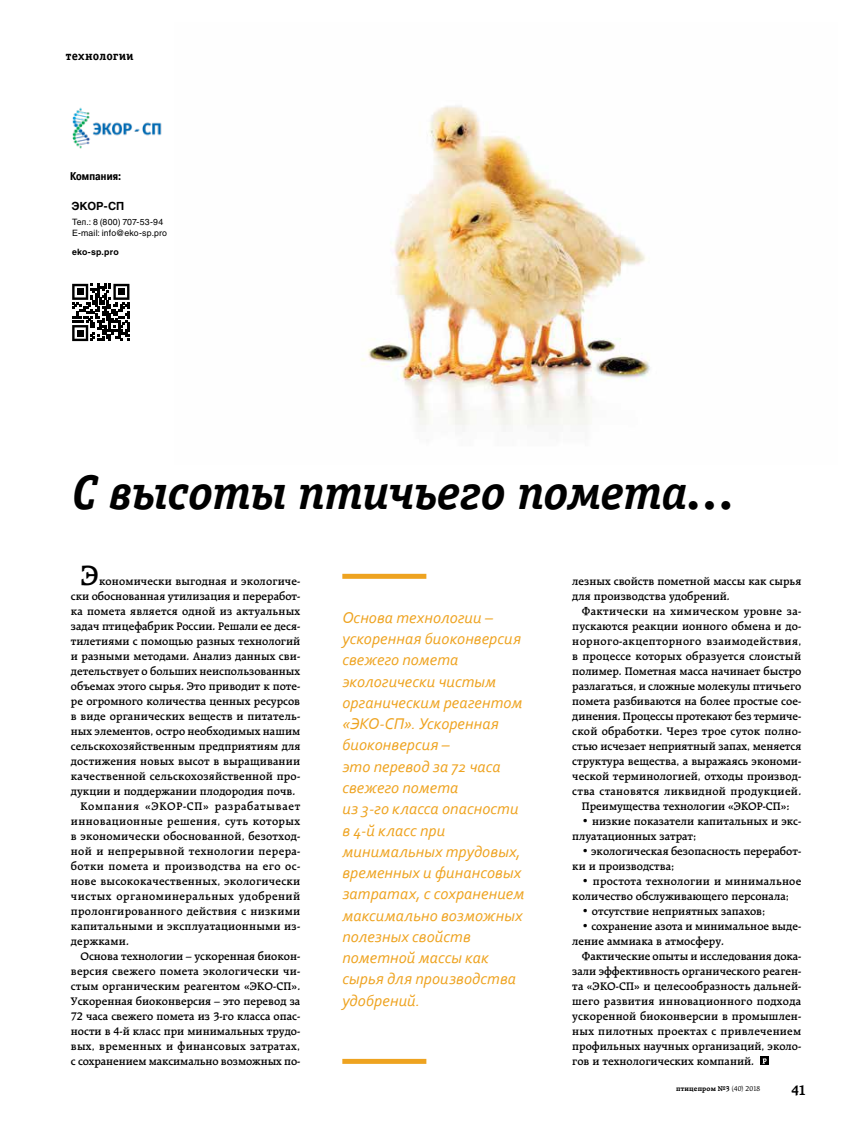
<style>
.page{position:relative;width:851px;height:1134px;background:#fff}
.page>*{position:absolute;margin:0;border:0;box-sizing:border-box;transform-origin:0 0}
.t1{font:italic 48.75px "Officina Serif Bold ITC";letter-spacing:-.015em;color:#000}
.t2{font:30px "Raleigh Dm BT";color:#000}
.t3{font:italic 16.25px/21.2px "Corbel";letter-spacing:.005em;color:#eea320}
.t4{font:700 15px "Raleigh BT";color:#000}
.t5{font:12.5px "Officina Serif Bold ITC";letter-spacing:.01em;color:#000}
.t6{font:11.88px/15px "Raleigh Dm BT";color:#000}
.t7{font:11.88px "Raleigh Dm BT";letter-spacing:.02em;color:#000}
.t8{font:11.88px "Raleigh Dm BT";letter-spacing:.03em;color:#000}
.t9{font:11.88px "Raleigh Dm BT";letter-spacing:.025em;color:#000}
.t10{font:11.88px "Raleigh Dm BT";letter-spacing:.04em;color:#000}
.t11{font:11.88px "Raleigh Dm BT";letter-spacing:.055em;color:#000}
.t12{font:700 11.25px "A11 Helvetika TYGRA";letter-spacing:.01em;color:#000}
.t13{font:700 11.25px "A1010 Helvetika TYGRA";letter-spacing:.005em;color:#000}
.t14{font:8.75px/11.2px "A1010 Helvetika TYGRA";letter-spacing:.015em;color:#000}
.t15{font:700 8.75px "A1010 Helvetika TYGRA";letter-spacing:.02em;color:#000}
.t16{font:700 7.5px "Raleigh BT";letter-spacing:.02em;color:#000}
.s1{font-weight:400}
</style>
<div class="page">
<svg style="left:760px;top:1057px;width:8px;height:8px"></svg>
<svg style="left:762px;top:1058px;width:4px;height:6px"></svg>
<div style="left:342px;top:574px;width:84px;height:5px;background:#eea320"></div>
<div style="left:342px;top:1059px;width:84px;height:5px;background:#eea320"></div>
<img style="left:361px;top:106px;width:289px;height:320px">
<img style="left:72px;top:107px;width:90px;height:42px">
<svg style="left:72px;top:284px;width:57px;height:57px"></svg>
<div style="left:77px;top:288px;width:7px;height:7px;background:#000"></div>
<div style="left:118px;top:288px;width:7px;height:7px;background:#000"></div>
<div style="left:77px;top:330px;width:7px;height:6px;background:#000"></div>
<p class="t5" style="left:66px;top:48px;width:69px">технологии</p>
<p class="t12" style="left:70px;top:170px;width:53px">Компания:</p>
<p class="t13" style="left:71px;top:200px;width:54px">ЭКОР-СП</p>
<p class="t14" style="left:72px;top:216px;width:96px">Тел.: 8 (800) 707-53-94<br>E-mail: info@eko-sp.pro</p>
<p class="t15" style="left:72px;top:247px;width:48px">eko-sp.pro</p>
<h1 class="t1" style="left:72px;top:463px;width:664px">С высоты птичьего помета…</h1>
<h2 class="t2" style="left:80px;top:557px;width:20px">Э</h2>
<p class="t6" style="left:99px;top:573px;width:203px">кономически выгодная и экологиче-</p>
<p class="t6" style="left:71px;top:588px;width:231px">ски обоснованная утилизация и переработ-</p>
<p class="t6" style="left:71px;top:603px;width:231px">ка помета является одной из актуальных</p>
<p class="t6" style="left:71px;top:618px;width:231px">задач птицефабрик России. Решали ее деся-</p>
<p class="t6" style="left:71px;top:633px;width:231px">тилетиями с помощью разных технологий</p>
<p class="t6" style="left:71px;top:648px;width:231px">и разными методами. Анализ данных сви-</p>
<p class="t6" style="left:71px;top:663px;width:231px">детельствует о больших неиспользованных</p>
<p class="t6" style="left:71px;top:678px;width:231px">объемах этого сырья. Это приводит к поте-</p>
<p class="t6" style="left:71px;top:693px;width:231px">ре огромного количества ценных ресурсов</p>
<p class="t6" style="left:71px;top:708px;width:231px">в виде органических веществ и питатель-</p>
<p class="t6" style="left:71px;top:723px;width:231px">ных элементов, остро необходимых нашим</p>
<p class="t6" style="left:71px;top:738px;width:231px">сельскохозяйственным предприятиям для</p>
<p class="t6" style="left:71px;top:753px;width:231px">достижения новых высот в выращивании</p>
<p class="t6" style="left:71px;top:768px;width:231px">качественной сельскохозяйственной про-</p>
<p class="t6" style="left:71px;top:783px;width:226px">дукции и поддержании плодородия почв.</p>
<p class="t11" style="left:80px;top:799px;width:221px">Компания «ЭКОР-СП» разрабатывает</p>
<p class="t8" style="left:71px;top:814px;width:231px">инновационные решения, суть которых</p>
<p class="t7" style="left:71px;top:829px;width:231px">в экономически обоснованной, безотход-</p>
<p class="t8" style="left:71px;top:844px;width:231px">ной и непрерывной технологии перера-</p>
<p class="t8" style="left:71px;top:859px;width:231px">ботки помета и производства на его ос-</p>
<p class="t7" style="left:71px;top:874px;width:231px">нове высококачественных, экологически</p>
<p class="t10" style="left:71px;top:889px;width:231px">чистых органоминеральных удобрений</p>
<p class="t9" style="left:71px;top:904px;width:231px">пролонгированного действия с низкими</p>
<p class="t6" style="left:71px;top:918px;width:231px">капитальными и эксплуатационными из-</p>
<p class="t6" style="left:71px;top:933px;width:60px">держками.</p>
<p class="t6" style="left:80px;top:948px;width:221px">Основа технологии – ускоренная биокон-</p>
<p class="t7" style="left:71px;top:964px;width:231px">версия свежего помета экологически чи-</p>
<p class="t6" style="left:71px;top:978px;width:231px">стым органическим реагентом «ЭКО-СП».</p>
<p class="t6" style="left:71px;top:993px;width:231px">Ускоренная биоконверсия – это перевод за</p>
<p class="t6" style="left:71px;top:1008px;width:231px">72 часа свежего помета из 3-го класса опас-</p>
<p class="t6" style="left:71px;top:1023px;width:231px">ности в 4-й класс при минимальных трудо-</p>
<p class="t7" style="left:71px;top:1039px;width:231px">вых, временных и финансовых затратах,</p>
<p class="t6" style="left:71px;top:1053px;width:231px">с сохранением максимально возможных по-</p>
<p class="t3" style="left:342px;top:606px;width:184px">Основа технологии – ускоренная биоконверсия свежего помета экологически чистым органическим реагентом «ЭКО-СП». Ускоренная биоконверсия –<br>это перевод за 72 часа свежего помета<br>из 3-го класса опасности в 4-й класс при минимальных трудовых, временных и финансовых затратах, с сохранением максимально возможных полезных свойств пометной массы как сырья для производства удобрений.</p>
<p class="t6" style="left:572px;top:573px;width:230px">лезных свойств пометной массы как сырья для производства удобрений.</p>
<p class="t9" style="left:581px;top:604px;width:221px">Фактически на химическом уровне за-</p>
<p class="t6" style="left:572px;top:618px;width:231px">пускаются реакции ионного обмена и до-</p>
<p class="t8" style="left:572px;top:634px;width:231px">норного-акцепторного взаимодействия,</p>
<p class="t6" style="left:572px;top:648px;width:230px">в процессе которых образуется слоистый</p>
<p class="t6" style="left:572px;top:663px;width:230px">полимер. Пометная масса начинает быстро</p>
<p class="t6" style="left:572px;top:678px;width:230px">разлагаться, и сложные молекулы птичьего</p>
<p class="t6" style="left:572px;top:693px;width:230px">помета разбиваются на более простые сое-</p>
<p class="t6" style="left:572px;top:708px;width:230px">динения. Процессы протекают без термиче-</p>
<p class="t6" style="left:572px;top:723px;width:230px">ской обработки. Через трое суток полно-</p>
<p class="t6" style="left:572px;top:738px;width:230px">стью исчезает неприятный запах, меняется</p>
<p class="t6" style="left:572px;top:753px;width:230px">структура вещества, а выражаясь экономи-</p>
<p class="t6" style="left:572px;top:768px;width:230px">ческой терминологией, отходы производ-</p>
<p class="t9" style="left:572px;top:784px;width:230px">ства становятся ликвидной продукцией.</p>
<p class="t6" style="left:581px;top:798px;width:209px">Преимущества технологии «ЭКОР-СП»:</p>
<p class="t6" style="left:572px;top:813px;width:230px;text-indent:10px">• низкие показатели капитальных и экс&shy;плуатационных затрат;</p>
<p class="t6" style="left:572px;top:843px;width:230px;text-indent:10px">• экологическая безопасность переработ&shy;ки и производства;</p>
<p class="t6" style="left:572px;top:873px;width:230px;text-indent:10px">• простота технологии и минимальное количество обслуживающего персонала;</p>
<p class="t6" style="left:581px;top:903px;width:185px">• отсутствие неприятных запахов;</p>
<p class="t6" style="left:572px;top:918px;width:230px;text-indent:10px">• сохранение азота и минимальное выде&shy;ление аммиака в атмосферу.</p>
<p class="t6" style="left:572px;top:948px;width:231px;text-align:justify;text-indent:10px">Фактические опыты и исследования дока&shy;зали эффективность органического реаген&shy;та «ЭКО-СП» и целесообразность дальней&shy;шего развития инновационного подхода ускоренной биоконверсии в промышлен&shy;ных пилотных проектах с привлечением профильных научных организаций, эколо&shy;гов и технологических компаний.</p>
<p class="t16" style="left:676px;top:1083px;width:86px">птицепром №3 <span class="s1">(40) 2018</span></p>
<p class="t4" style="left:791px;top:1081px;width:16px">41</p>
</div>
